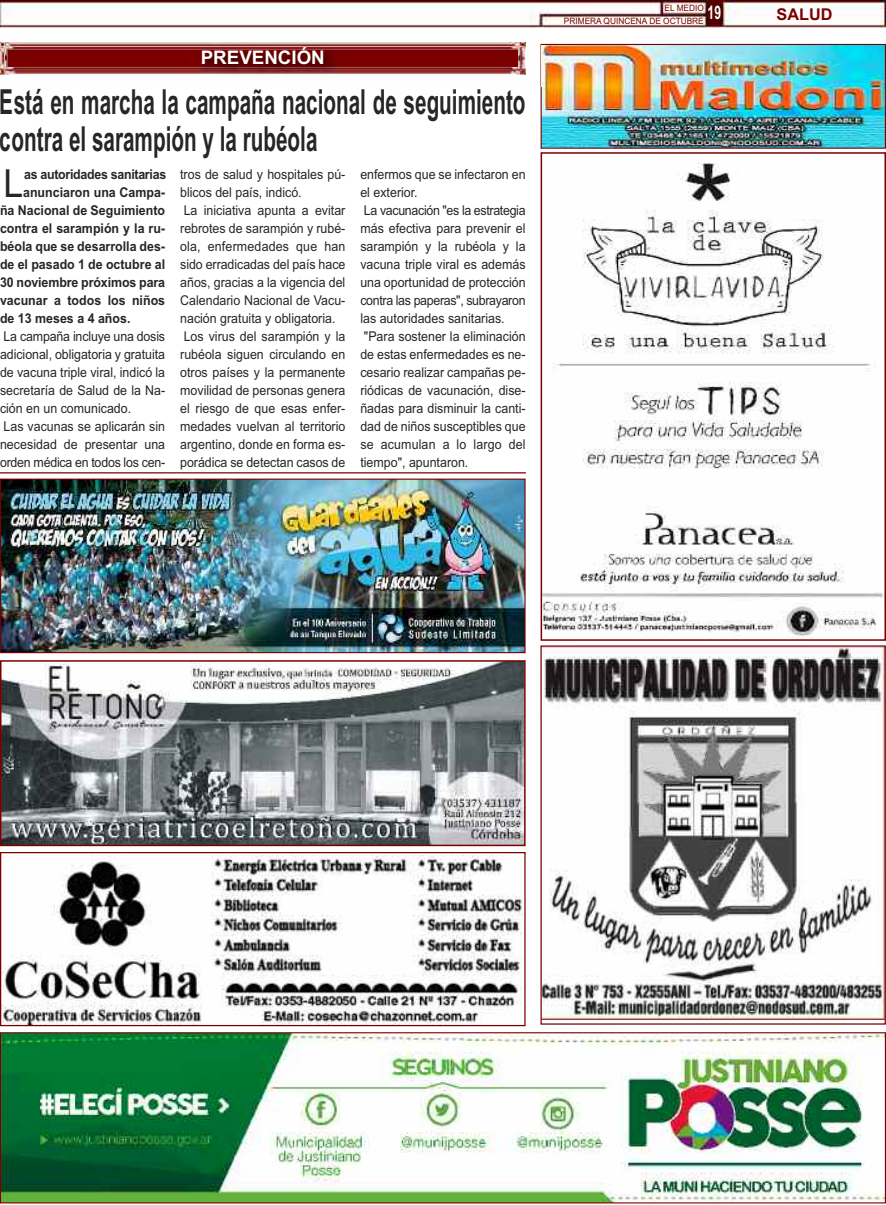
<style>
.page{position:relative;width:886px;height:1205px;background:#fff}
.page>*{position:absolute;margin:0;border:0;box-sizing:border-box;transform-origin:0 0}
.t1{font:38.62px "Arial";color:#272627;scale:.92 1}
.t2{font:700 34.5px/37.5px "Arial";color:#272627;scale:.6 1}
.t3{font:700 18.75px "Arial";color:#fff}
.t4{font:700 16.25px "Arial";color:#7a0000}
.t5{font:13.5px/18px "Arial";color:#272627;scale:.92 1}
.t6{font:700 13.5px "Arial";color:#272627;scale:.92 1}
.t7{font:8.75px/13.2px "Arial";color:#7a0000;scale:.95 1}
</style>
<div class="page">
<img style="left:0;top:0;width:886px;height:27px">
<img style="left:3px;top:663px;width:519px;height:180px">
<div style="left:0;top:660px;width:525px;height:186px;border:2px solid #7a0000"></div>
<img style="left:543px;top:162px;width:340px;height:476px">
<div style="left:540px;top:152px;width:346px;height:489px;border:2px solid #7a0000"></div>
<img style="left:542px;top:647px;width:342px;height:372px">
<img style="left:542px;top:46px;width:342px;height:101px">
<div style="left:540px;top:44px;width:346px;height:105px;border:1px solid #7a0000"></div>
<img style="left:2px;top:1034px;width:882px;height:167px">
<div style="left:0;top:1032px;width:886px;height:171px;border:1px solid #7a0000"></div>
<img style="left:0;top:42px;width:542px;height:33px">
<img style="left:540px;top:44px;width:3px;height:42px">
<img style="left:0;top:42px;width:525px;height:32px">
<img style="left:2px;top:855px;width:521px;height:169px">
<div style="left:0;top:852px;width:525px;height:174px;border:1px solid #7a0000"></div>
<img style="left:2px;top:480px;width:521px;height:171px">
<div style="left:0;top:478px;width:525px;height:175px;border:1px solid #7a0000"></div>
<hr style="left:0;top:472px;width:526px;height:1px;background:#7a0000">
<h3 class="t3" style="left:201px;top:47px;width:125px">prEVEnCión</h3>
<h2 class="t2" style="left:0;top:83px;width:877px">Está en marcha la campaña nacional de seguimiento contra el sarampión y la rubéola</h2>
<h1 class="t1" style="left:4px;top:161px;width:23px">L</h1>
<p class="t6" style="left:24px;top:166px;width:156px">as autoridades sanitarias</p>
<p class="t6" style="left:23px;top:184px;width:156px">anunciaron una Campa-</p>
<p class="t6" style="left:0;top:202px;width:181px">ña nacional de Seguimiento</p>
<p class="t6" style="left:0;top:220px;width:181px">contra el sarampión y la ru-</p>
<p class="t6" style="left:0;top:238px;width:181px">béola que se desarrolla des-</p>
<p class="t6" style="left:0;top:256px;width:181px">de el pasado 1 de octubre al</p>
<p class="t6" style="left:0;top:274px;width:181px">30 noviembre próximos para</p>
<p class="t6" style="left:0;top:292px;width:181px">vacunar a todos los niños</p>
<p class="t6" style="left:0;top:310px;width:143px">de 13 meses a 4 años.</p>
<p class="t5" style="left:0;top:327px;width:181px">La campaña incluye una dosis adicional, obligatoria y gratuita de vacuna triple viral, indicó la secretaría de Salud de la Na&shy;ción en un comunicado.<br>Las vacunas se aplicarán sin necesidad de presentar una orden médica en todos los cen-</p>
<p class="t5" style="left:180px;top:165px;width:181px">tros de salud y hospitales pú&shy;blicos del país, indicó.<br>La iniciativa apunta a evitar rebrotes de sarampión y rubé&shy;ola, enfermedades que han sido erradicadas del país hace años, gracias a la vigencia del<br>Calendario Nacional de Vacu&shy;nación gratuita y obligatoria.<br>Los virus del sarampión y la rubéola siguen circulando en otros países y la permanente movilidad de personas genera el riesgo de que esas enfer&shy;medades vuelvan al territorio argentino, donde en forma es&shy;porádica se detectan casos de</p>
<p class="t5" style="left:360px;top:165px;width:181px">enfermos que se infectaron en el exterior.<br>La vacunación "es la estrategia más efectiva para prevenir el sarampión y la rubéola y la vacuna triple viral es además una oportunidad de protección contra las paperas", subrayaron las autoridades sanitarias. "Para sostener la eliminación de estas enfermedades es ne&shy;cesario realizar campañas pe&shy;riódicas de vacunación, dise&shy;ñadas para disminuir la canti&shy;dad de niños susceptibles que se acumulan a lo largo del tiempo", apuntaron.</p>
<p class="t7" style="left:564px;top:1px;width:167px;text-indent:101px">EL MEDIO<br>PRIMERA QUINCENA DE OCTUBRE <sup>19</sup></p>
<p class="t4" style="left:776px;top:5px;width:57px">Salud</p>
</div>
